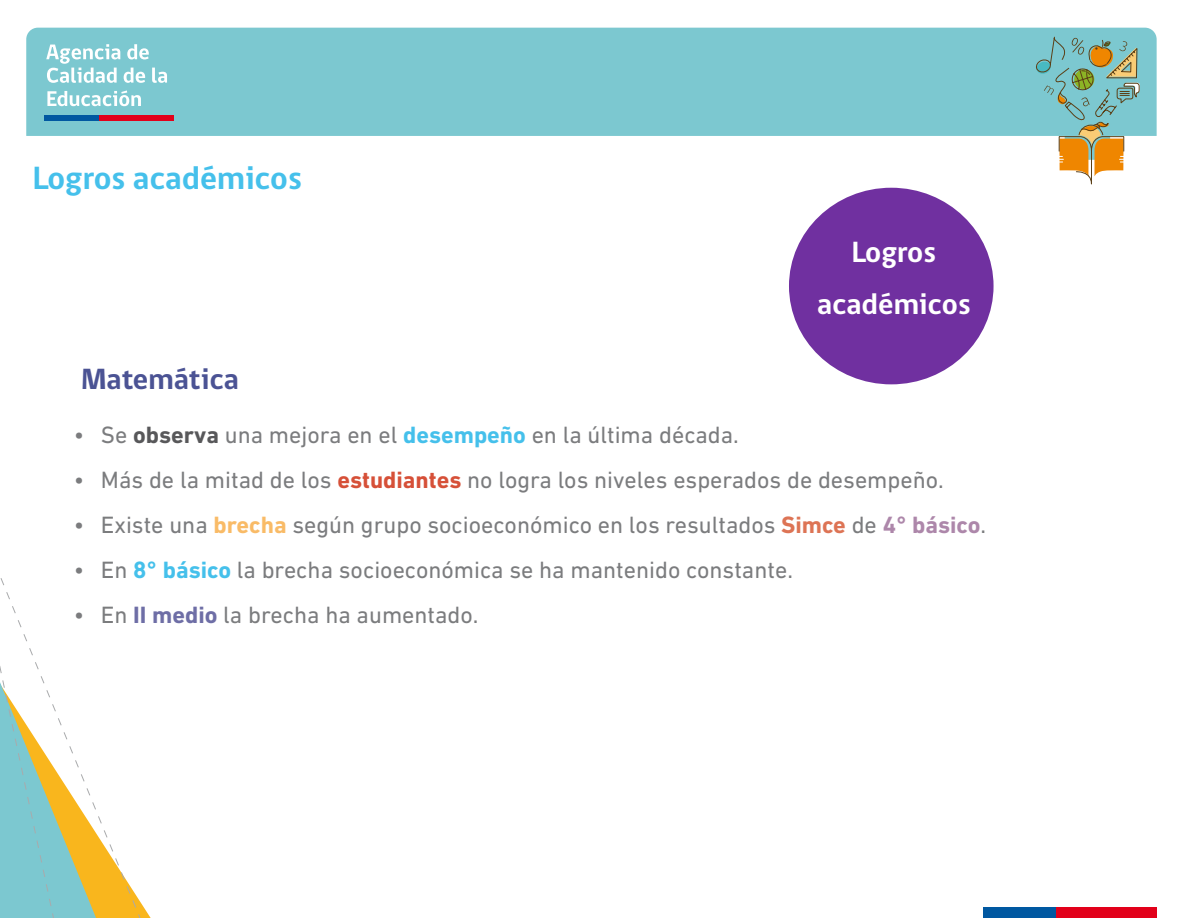
<style>
.page{position:relative;width:1188px;height:918px;background:#fff}
.page>*{position:absolute;margin:0;border:0;box-sizing:border-box;transform-origin:0 0}
.t1{font:700 33px "gob CL";color:#45c0eb}
.t2{font:700 30px/52.5px "gob CL";color:#fff;text-align:center}
.t3{font:700 30px "gob CL";color:#4b5394}
.t4{font:24px "DIN Next LT Pro";color:#7b7c7e}
.s1{font-weight:700;color:#58585a}
.s2{font-weight:700;color:#45c0eb}
.s3{font-weight:700;color:#d65038}
.s4{font-weight:700;color:#f9bb67}
.s5{font-weight:700;color:#dd7455}
.s6{font-weight:700;color:#ad87aa}
.s7{font-weight:700;color:#6e6ea6}
</style>
<div class="page">
<div style="left:26px;top:28px;width:1131px;height:108px;background:#7cc8d0"></div>
<div style="left:983px;top:908px;width:73px;height:10px;background:#0058a1"></div>
<div style="left:1056px;top:908px;width:101px;height:10px;background:#e2001a"></div>
<svg style="left:64px;top:732px;width:87px;height:186px"></svg>
<svg style="left:0;top:578px;width:64px;height:340px"></svg>
<svg style="left:46px;top:44px;width:121px;height:39px"></svg>
<svg style="left:47px;top:90px;width:94px;height:16px"></svg>
<div style="left:44px;top:116px;width:55px;height:5px;background:#0058a1"></div>
<div style="left:99px;top:116px;width:75px;height:5px;background:#e2001a"></div>
<svg style="left:1035px;top:36px;width:105px;height:149px"></svg>
<div style="left:789px;top:188px;width:205px;height:196px;background:#7030a0;border-radius:50%"></div>
<h1 class="t1" style="left:33px;top:155px;width:271px">Logros académicos</h1>
<p class="t2" style="left:817px;top:226px;width:155px">Logros académicos</p>
<p class="t3" style="left:81px;top:359px;width:159px">Matemática</p>
<p class="t4" style="left:74px;top:421px;width:666px">• Se <span class="s1">observa</span> una mejora en el <span class="s2">desempeño</span> en la última década.</p>
<p class="t4" style="left:74px;top:466px;width:871px">• Más de la mitad de los <span class="s3">estudiantes</span> no logra los niveles esperados de desempeño.</p>
<p class="t4" style="left:74px;top:511px;width:914px">• Existe una <span class="s4">brecha</span> según grupo socioeconómico en los resultados <span class="s5">Simce</span> de <span class="s6">4° básico</span>.</p>
<p class="t4" style="left:74px;top:556px;width:721px">• En <span class="s2">8° básico</span> la brecha socioeconómica se ha mantenido constante.</p>
<p class="t4" style="left:74px;top:601px;width:406px">• En <span class="s7">II medio</span> la brecha ha aumentado.</p>
</div>
